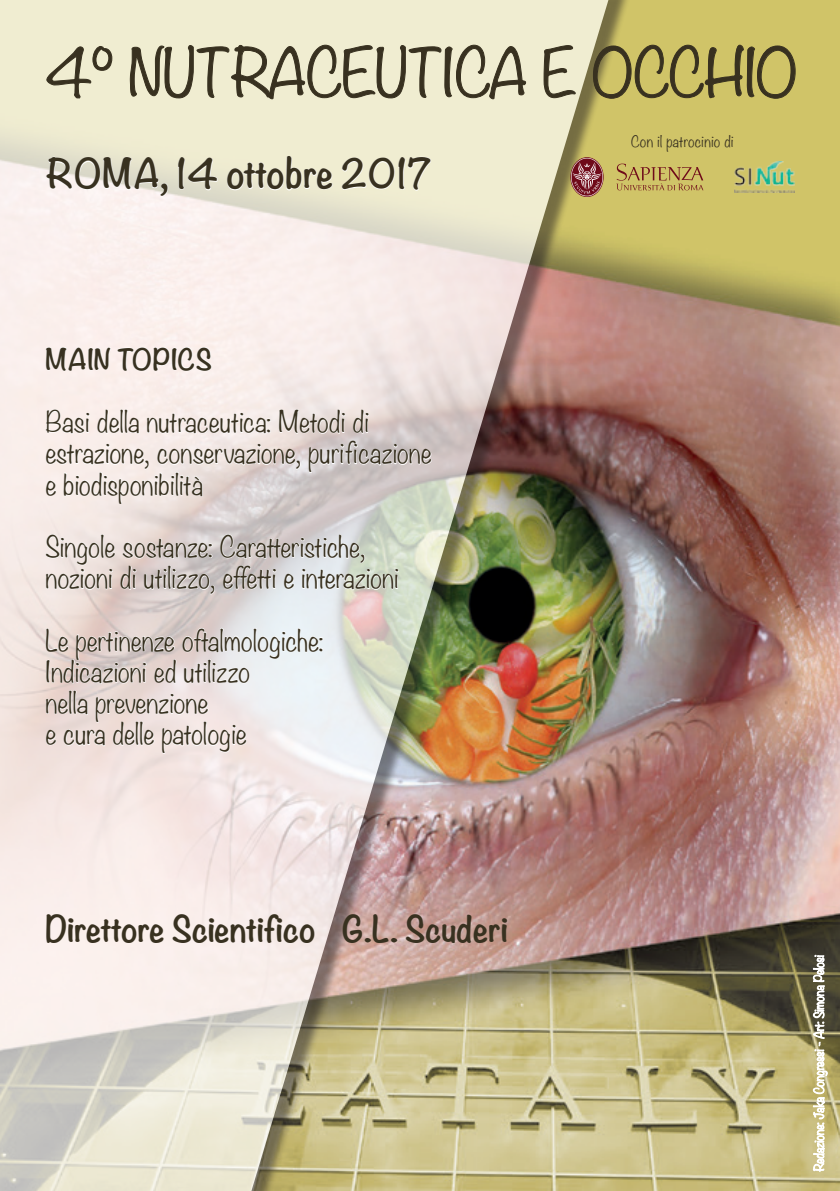
<style>
.page{position:relative;width:840px;height:1191px;background:#fff}
.page>*{position:absolute;margin:0;border:0;box-sizing:border-box;transform-origin:0 0}
.t1{font:300 58.8px "Noteworthy";color:#383120}
.t2{font:700 36px "Noteworthy";color:#383120}
.t3{font:700 32.4px "Noteworthy";color:#383120}
.t4{font:300 26px/31.2px "Noteworthy";color:#383120}
.t5{font:700 26px "Noteworthy";color:#383120}
.t6{font:300 14px "Noteworthy";letter-spacing:.02em;color:#383120}
</style>
<div class="page">
<img style="left:630px;top:0;width:209px;height:1191px">
<div style="left:1px;top:0;width:629px;height:1191px;background:#231f20;opacity:.75"></div>
<img style="left:0;top:0;width:609px;height:1191px">
<svg style="left:46px;top:45px;width:67px;height:54px;background:#dcd9be"></svg>
<svg style="left:129px;top:44px;width:397px;height:56px;background:#d9d5bb"></svg>
<svg style="left:542px;top:45px;width:34px;height:54px;background:#d8d5ba"></svg>
<svg style="left:592px;top:44px;width:203px;height:55px;background:#b9ae5d"></svg>
<svg style="left:46px;top:156px;width:122px;height:41px"></svg>
<svg style="left:177px;top:157px;width:41px;height:34px"></svg>
<svg style="left:226px;top:155px;width:107px;height:36px;background:#f0edd7"></svg>
<svg style="left:341px;top:156px;width:90px;height:35px;background:#f2efd7"></svg>
<svg style="left:45px;top:346px;width:66px;height:26px"></svg>
<svg style="left:117px;top:346px;width:95px;height:25px"></svg>
<svg style="left:45px;top:409px;width:45px;height:26px"></svg>
<svg style="left:97px;top:409px;width:43px;height:26px"></svg>
<svg style="left:146px;top:412px;width:125px;height:23px"></svg>
<svg style="left:278px;top:409px;width:67px;height:25px"></svg>
<svg style="left:352px;top:409px;width:17px;height:25px"></svg>
<svg style="left:308px;top:440px;width:124px;height:33px;background:#d7d0d0"></svg>
<svg style="left:45px;top:443px;width:256px;height:61px"></svg>
<svg style="left:45px;top:533px;width:354px;height:62px"></svg>
<svg style="left:45px;top:627px;width:278px;height:127px"></svg>
<svg style="left:811px;top:954px;width:16px;height:218px"></svg>
<svg style="left:570px;top:157px;width:33px;height:40px"></svg>
<svg style="left:616px;top:164px;width:87px;height:26px;background:#bfa35a"></svg>
<svg style="left:570px;top:158px;width:32px;height:38px"></svg>
<img style="left:734px;top:161px;width:60px;height:32px">
<h1 class="t1" style="left:45px;top:21px;width:753px">4° NUTRACEUTICA E OCCHIO</h1>
<h2 class="t2" style="left:45px;top:142px;width:388px">ROMA, 14 ottobre 2017</h2>
<p class="t5" style="left:45px;top:336px;width:168px">MAIN TOPICS</p>
<p class="t4" style="left:45px;top:406px;width:388px">Basi della nutraceutica: Metodi di estrazione, conservazione, purificazione e biodisponibilità</p>
<p class="t4" style="left:45px;top:530px;width:355px">Singole sostanze: Caratteristiche, nozioni di utilizzo, effetti e interazioni</p>
<p class="t4" style="left:45px;top:624px;width:279px">Le pertinenze oftalmologiche:<br>Indicazioni ed utilizzo<br>nella prevenzione<br>e cura delle patologie</p>
<p class="t3" style="left:45px;top:900px;width:464px">Direttore Scientifico G.L. Scuderi</p>
<p class="t6" style="left:631px;top:129px;width:104px">Con il patrocinio di</p>
</div>
